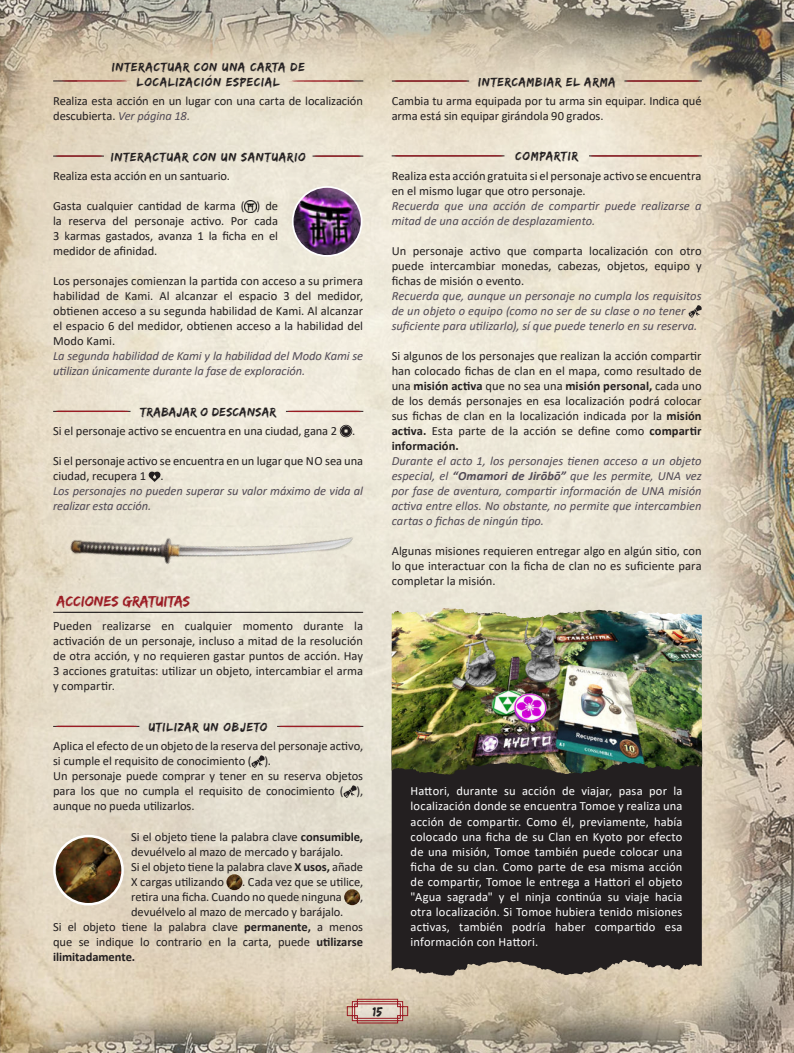
<style>
.page{position:relative;width:794px;height:1053px;background:#fff}
.page>*{position:absolute;margin:0;border:0;box-sizing:border-box;transform-origin:0 0}
.t1{font:15px "Edo SZ";letter-spacing:.015em;color:#9b1b23}
.t2{font:13.75px "Edo SZ";color:#231f20}
.t3{font:12.5px/15px "Calibri";letter-spacing:-.005em;color:#231f20}
.t4{font:italic 12.5px/15px "Calibri";letter-spacing:-.005em;color:#504954}
.t5{font:12.5px/15px "Calibri";letter-spacing:.015em;color:#fff;text-align:justify}
.t6{font:12.5px/15px "Edo SZ";letter-spacing:.065em;color:#231f20;text-align:center}
.t7{font:12.5px "Edo SZ";letter-spacing:.035em;color:#231f20}
.s1{font-style:italic;color:#504954}
.s2{font-weight:700}
</style>
<div class="page">
<img style="left:0;top:0;width:794px;height:1052px">
<svg style="left:346px;top:998px;width:63px;height:25px;background:#cba398"></svg>
<svg style="left:688px;top:305px;width:13px;height:12px"></svg>
<svg style="left:615px;top:80px;width:87px;height:3px"></svg>
<svg style="left:392px;top:80px;width:77px;height:3px"></svg>
<svg style="left:392px;top:155px;width:112px;height:2px"></svg>
<svg style="left:589px;top:155px;width:113px;height:2px"></svg>
<svg style="left:392px;top:731px;width:310px;height:245px;background:#2c2a28"></svg>
<svg style="left:52px;top:78px;width:110px;height:5px"></svg>
<svg style="left:286px;top:80px;width:78px;height:3px"></svg>
<svg style="left:244px;top:200px;width:13px;height:13px"></svg>
<svg style="left:340px;top:425px;width:12px;height:12px"></svg>
<svg style="left:149px;top:471px;width:12px;height:11px"></svg>
<svg style="left:53px;top:611px;width:314px;height:2px"></svg>
<svg style="left:251px;top:755px;width:14px;height:12px"></svg>
<svg style="left:343px;top:785px;width:13px;height:12px"></svg>
<img style="left:226px;top:874px;width:16px;height:16px;border-radius:8px">
<img style="left:344px;top:889px;width:16px;height:16px;border-radius:8px">
<svg style="left:312px;top:155px;width:51px;height:3px"></svg>
<svg style="left:53px;top:155px;width:51px;height:3px"></svg>
<img style="left:293px;top:187px;width:69px;height:69px;border-radius:34px">
<div style="left:292px;top:186px;width:70px;height:71px;border:2px solid #fff;border-radius:50%"></div>
<svg style="left:53px;top:410px;width:77px;height:3px"></svg>
<svg style="left:286px;top:410px;width:77px;height:3px"></svg>
<svg style="left:53px;top:725px;width:86px;height:3px"></svg>
<svg style="left:277px;top:725px;width:86px;height:3px"></svg>
<img style="left:54px;top:836px;width:69px;height:68px;border-radius:34px">
<div style="left:53px;top:834px;width:71px;height:71px;border:3px solid #fff;border-radius:50%"></div>
<img style="left:64px;top:528px;width:291px;height:45px">
<img style="left:392px;top:608px;width:166px;height:169px">
<p class="t6" style="left:112px;top:58px;width:194px">INTERACTUAR CON UNA CARTA DE<br>LOCALIZACIÓN ESPECIAL</p>
<p class="t3" style="left:53px;top:93px;width:311px">Realiza esta acción en un lugar con una carta de localización descubierta. <span class="s1">Ver página 18.</span></p>
<p class="t6" style="left:111px;top:148px;width:196px">INTERACTUAR CON UN SANTUARIO</p>
<p class="t3" style="left:53px;top:168px;width:178px">Realiza esta acción en un santuario.</p>
<p class="t3" style="left:53px;top:198px;width:226px;text-align:justify">Gasta cualquier can琀椀dad de karma ( ) de la reserva del personaje ac琀椀vo. Por cada 3 karmas gastados, avanza 1 la 昀椀cha en el medidor de a昀椀nidad.</p>
<p class="t3" style="left:53px;top:273px;width:311px;text-align:justify">Los personajes comienzan la par琀椀da con acceso a su primera habilidad de Kami. Al alcanzar el espacio 3 del medidor, ob琀椀enen acceso a su segunda habilidad de Kami. Al alcanzar el espacio 6 del medidor, ob琀椀enen acceso a la habilidad del Modo Kami.</p>
<p class="t4" style="left:53px;top:348px;width:311px">La segunda habilidad de Kami y la habilidad del Modo Kami se u琀椀lizan únicamente durante la fase de exploración.</p>
<p class="t7" style="left:141px;top:404px;width:137px">TRABAJAR O DESCANSAR</p>
<p class="t3" style="left:53px;top:423px;width:303px">Si el personaje ac琀椀vo se encuentra en una ciudad, gana 2 .</p>
<p class="t3" style="left:53px;top:453px;width:311px">Si el personaje ac琀椀vo se encuentra en un lugar que NO sea una ciudad, recupera 1 .</p>
<p class="t4" style="left:53px;top:483px;width:311px">Los personajes no pueden superar su valor máximo de vida al realizar esta acción.</p>
<p class="t1" style="left:57px;top:592px;width:135px">ACCIONES GRATUITAS</p>
<p class="t3" style="left:53px;top:618px;width:311px;text-align:justify">Pueden realizarse en cualquier momento durante la ac琀椀vación de un personaje, incluso a mitad de la resolución de otra acción, y no requieren gastar puntos de acción. Hay 3 acciones gratuitas: u琀椀lizar un objeto, intercambiar el arma y compar琀椀r.</p>
<p class="t6" style="left:149px;top:718px;width:120px">UTILIZAR UN OBJETO</p>
<p class="t3" style="left:53px;top:738px;width:311px">Aplica el efecto de un objeto de la reserva del personaje ac琀椀vo, si cumple el requisito de conocimiento ( ).<br>Un personaje puede comprar y tener en su reserva objetos para los que no cumpla el requisito de conocimiento ( ), aunque no pueda u琀椀lizarlos.</p>
<p class="t3" style="left:131px;top:828px;width:233px">Si el objeto 琀椀ene la palabra clave <span class="s2">consumible, </span>devuélvelo al mazo de mercado y barájalo.<br>Si el objeto 琀椀ene la palabra clave <span class="s2">X usos,</span> añade X cargas u琀椀lizando</p>
<p class="t3" style="left:131px;top:873px;width:233px;text-indent:111px">. Cada vez que se u琀椀lice, re琀椀ra una 昀椀cha. Cuando no quede ninguna</p>
<p class="t3" style="left:360px;top:888px;width:5px">,</p>
<p class="t3" style="left:53px;top:903px;width:311px;text-indent:78px">devuélvelo al mazo de mercado y barájalo.<br>Si el objeto 琀椀ene la palabra clave <span class="s2">permanente,</span> a menos que se indique lo contrario en la carta, puede <span class="s2">u琀椀lizarse ilimitadamente.</span></p>
<p class="t6" style="left:478px;top:73px;width:139px">INTERCAMBIAR EL ARMA</p>
<p class="t3" style="left:392px;top:93px;width:311px">Cambia tu arma equipada por tu arma sin equipar. Indica qué arma está sin equipar girándola 90 grados.</p>
<p class="t6" style="left:515px;top:148px;width:64px">COMPARTIR</p>
<p class="t3" style="left:392px;top:168px;width:311px">Realiza esta acción gratuita si el personaje ac琀椀vo se encuentra en el mismo lugar que otro personaje.</p>
<p class="t4" style="left:392px;top:198px;width:311px">Recuerda que una acción de compar琀椀r puede realizarse a mitad de una acción de desplazamiento.</p>
<p class="t3" style="left:392px;top:243px;width:311px;text-align:justify">Un personaje ac琀椀vo que comparta localización con otro puede intercambiar monedas, cabezas, objetos, equipo y昀椀chas de misión o evento.</p>
<p class="t4" style="left:392px;top:288px;width:311px">Recuerda que, aunque un personaje no cumpla los requisitos de un objeto o equipo (como no ser de su clase o no tener<br>su昀椀ciente para u琀椀lizarlo), sí que puede tenerlo en su reserva.</p>
<p class="t3" style="left:392px;top:348px;width:311px;text-align:justify">Si algunos de los personajes que realizan la acción compar琀椀r han colocado 昀椀chas de clan en el mapa, como resultado de una <span class="s2">misión ac琀椀va</span> que no sea una <span class="s2">misión personal,</span> cada uno de los demás personajes en esa localización podrá colocar sus 昀椀chas de clan en la localización indicada por la <span class="s2">misión ac琀椀va.</span> Esta parte de la acción se de昀椀ne como <span class="s2">compar琀椀r información.</span></p>
<p class="t4" style="left:392px;top:453px;width:311px;text-align:justify">Durante el acto 1, los personajes 琀椀enen acceso a un objeto especial, el <span class="s2">“Omamori de Jirōbō”</span> que les permite, UNA vez por fase de aventura, compar琀椀r información de UNA misión ac琀椀va entre ellos. No obstante, no permite que intercambien cartas o 昀椀chas de ningún 琀椀po.</p>
<p class="t3" style="left:392px;top:543px;width:311px;text-align:justify">Algunas misiones requieren entregar algo en algún si琀椀o, con lo que interactuar con la 昀椀cha de clan no es su昀椀ciente para completar la misión.</p>
<p class="t5" style="left:410px;top:783px;width:273px">Ha琀琀ori, durante su acción de viajar, pasa por la localización donde se encuentra Tomoe y realiza una acción de compar琀椀r. Como él, previamente, había colocado una 昀椀cha de su Clan en Kyoto por efecto de una misión, Tomoe también puede colocar una昀椀cha de su clan. Como parte de esa misma acción de compar琀椀r, Tomoe le entrega a Ha琀琀ori el objeto "Agua sagrada" y el ninja con琀椀núa su viaje hacia otra localización. Si Tomoe hubiera tenido misiones ac琀椀vas, también podría haber compar琀椀do esa información con Ha琀琀ori.</p>
<p class="t2" style="left:373px;top:1002px;width:11px">15</p>
</div>
